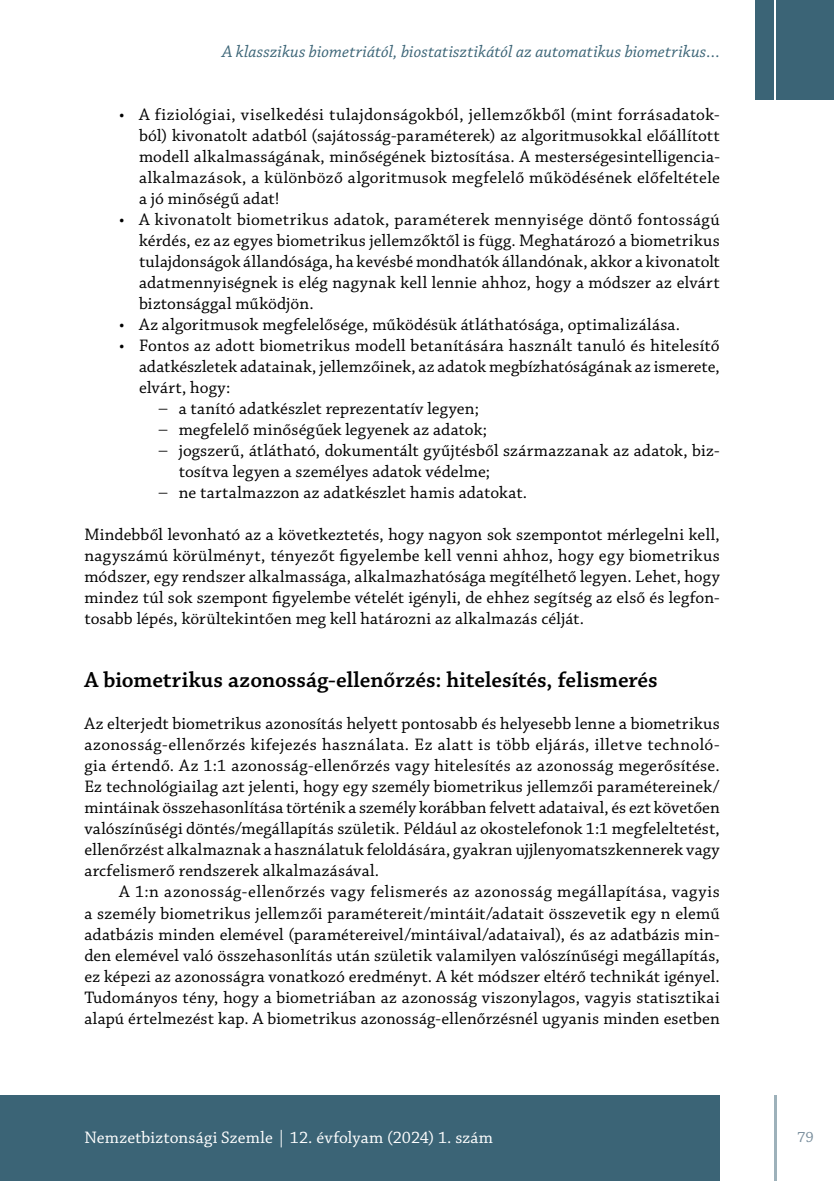
<style>
.page{position:relative;width:834px;height:1181px;background:#fff}
.page>*{position:absolute;margin:0;border:0;box-sizing:border-box;transform-origin:0 0}
.t1{font:600 22.75px "Chaparral Pro";color:#000}
.t2{font:17.5px/21px "Chaparral Pro";letter-spacing:.01em;color:#000;text-align:justify}
.t3{font:italic 17.5px "Chaparral Pro";letter-spacing:.005em;color:#3b6476}
.t4{font:17.5px "Chaparral Pro";color:#fff}
.t5{font:15.75px "Chaparral Pro";color:#778c9b}
.s1{font-family:"Calibri";font-weight:300}
</style>
<div class="page">
<hr style="left:774px;top:1095px;width:2px;height:86px;background:#3b6476">
<div style="left:0;top:1095px;width:719px;height:86px;background:#3b6476"></div>
<div style="left:776px;top:0;width:57px;height:99px;background:#3b6476"></div>
<div style="left:755px;top:0;width:19px;height:99px;background:#3b6476"></div>
<p class="t3" style="left:222px;top:42px;width:499px">A klasszikus biometriától, biostatisztikától az automatikus biometrikus…</p>
<p class="t2" style="left:139px;top:105px;width:582px;text-indent:-20px">• A fiziológiai, viselkedési tulajdonságokból, jellemzőkből (mint forrásadatok&shy;ból) kivonatolt adatból (sajátosság-paraméterek) az algoritmusokkal előállított modell alkalmasságának, minőségének biztosítása. A mesterségesintelligencia&shy;alkalmazások, a különböző algoritmusok megfelelő működésének előfeltétele a jó minőségű adat!</p>
<p class="t2" style="left:139px;top:210px;width:582px;text-indent:-20px">• A kivonatolt biometrikus adatok, paraméterek mennyisége döntő fontosságú kérdés, ez az egyes biometrikus jellemzőktől is függ. Meghatározó a biometrikus tulajdonságok állandósága, ha kevésbé mondhatók állandónak, akkor a kivonatolt adatmennyiségnek is elég nagynak kell lennie ahhoz, hogy a módszer az elvárt biztonsággal működjön.</p>
<p class="t2" style="left:119px;top:315px;width:562px">• Az algoritmusok megfelelősége, működésük átláthatósága, optimalizálása.</p>
<p class="t2" style="left:139px;top:336px;width:582px;text-indent:-20px">• Fontos az adott biometrikus modell betanítására használt tanuló és hitelesítő adatkészletek adatainak, jellemzőinek, az adatok megbízhatóságának az ismerete, elvárt, hogy:</p>
<p class="t2" style="left:159px;top:399px;width:321px"><span class="s1">–</span> a tanító adatkészlet reprezentatív legyen;</p>
<p class="t2" style="left:159px;top:420px;width:330px"><span class="s1">–</span> megfelelő minőségűek legyenek az adatok;</p>
<p class="t2" style="left:179px;top:441px;width:542px;text-indent:-20px"><span class="s1">–</span> jogszerű, átlátható, dokumentált gyűjtésből származzanak az adatok, biz&shy;tosítva legyen a személyes adatok védelme;</p>
<p class="t2" style="left:159px;top:483px;width:369px"><span class="s1">–</span> ne tartalmazzon az adatkészlet hamis adatokat.</p>
<p class="t2" style="left:84px;top:525px;width:636px">Mindebből levonható az a következtetés, hogy nagyon sok szempontot mérlegelni kell, nagyszámú körülményt, tényezőt figyelembe kell venni ahhoz, hogy egy biometrikus módszer, egy rendszer alkalmassága, alkalmazhatósága megítélhető legyen. Lehet, hogy mindez túl sok szempont figyelembe vételét igényli, de ehhez segítség az első és legfon&shy;tosabb lépés, körültekintően meg kell határozni az alkalmazás célját.</p>
<h1 class="t1" style="left:84px;top:667px;width:575px">A biometrikus azonosság-ellenőrzés: hitelesítés, felismerés</h1>
<p class="t2" style="left:84px;top:714px;width:637px">Az elterjedt biometrikus azonosítás helyett pontosabb és helyesebb lenne a biometrikus azonosság-ellenőrzés kifejezés használata. Ez alatt is több eljárás, illetve technoló&shy;gia értendő. Az 1:1 azonosság-ellenőrzés vagy hitelesítés az azonosság megerősítése.<br>Ez technológiailag azt jelenti, hogy egy személy biometrikus jellemzői paramétereinek/ mintáinak összehasonlítása történik a személy korábban felvett adataival, és ezt követően valószínűségi döntés/megállapítás születik. Például az okostelefonok 1:1 megfeleltetést, ellenőrzést alkalmaznak a használatuk feloldására, gyakran ujjlenyomatszkennerek vagy arcfelismerő rendszerek alkalmazásával.</p>
<p class="t2" style="left:84px;top:882px;width:637px;text-indent:35px">A 1:n azonosság-ellenőrzés vagy felismerés az azonosság megállapítása, vagyis a személy biometrikus jellemzői paramétereit/mintáit/adatait összevetik egy n elemű adatbázis minden elemével (paramétereivel/mintáival/adataival), és az adatbázis min&shy;den elemével való összehasonlítás után születik valamilyen valószínűségi megállapítás, ez képezi az azonosságra vonatkozó eredményt. A két módszer eltérő technikát igényel.<br>Tudományos tény, hogy a biometriában az azonosság viszonylagos, vagyis statisztikai alapú értelmezést kap. A biometrikus azonosság-ellenőrzésnél ugyanis minden esetben</p>
<p class="t4" style="left:84px;top:1127px;width:410px">Nemzetbiztonsági Szemle | 12. évfolyam (2024) 1. szám</p>
<p class="t5" style="left:797px;top:1128px;width:18px">79</p>
</div>
